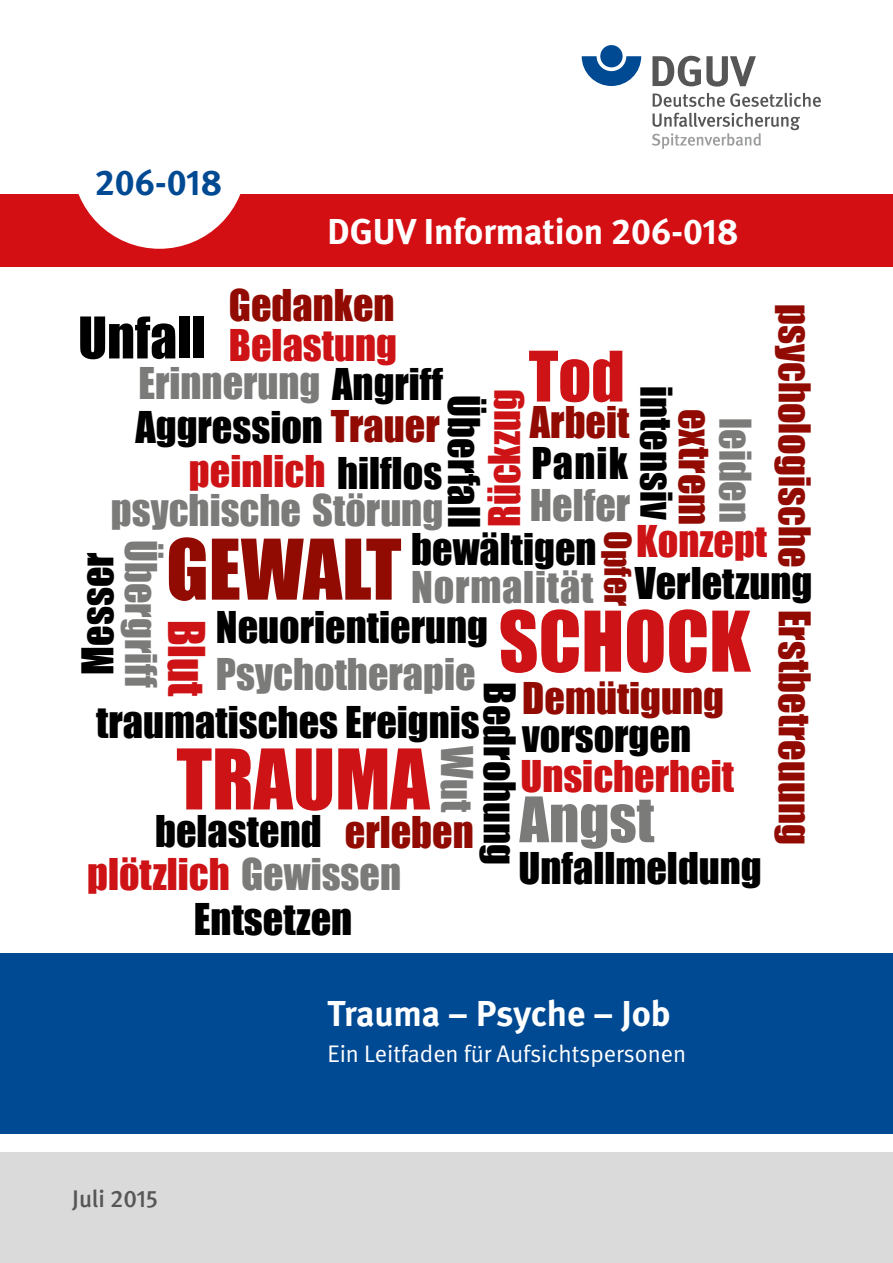
<style>
.page{position:relative;width:893px;height:1263px;background:#fff}
.page>*{position:absolute;margin:0;border:0;box-sizing:border-box;transform-origin:0 0}
.t1{font:77.25px "Impact";color:#cd1316}
.t2{font:77.25px "Impact";color:#910b03}
.t3{font:64.35px "Impact";color:#cd1316}
.t4{font:57.9px "Impact";color:#7b7b7a}
.t5{font:53.1px "Impact";color:#000}
.t6{font:46.65px "Impact";color:#cd1316}
.t7{font:40.2px "Impact";color:#000}
.t8{font:40.2px "Impact";color:#7b7b7a}
.t9{font:40.2px "Impact";color:#cd1316}
.t10{font:40.2px "Impact";color:#910b03}
.t11{font:40.2px "Impact";letter-spacing:.02em;color:#7b7b7a}
.BestNr_Balken{font:700 36px "DGUV Meta";color:#fff}
.Titel{font:700 36px "DGUV Meta";letter-spacing:-.005em;color:#fff}
.t12{font:700 36px "DGUV Meta";color:#004993}
.t13{font:33.75px "Impact";color:#910b03}
.SubTitel{font:24px "DGUV Meta";color:#fff}
.Ausgabe{font:500 24px "DGUV Meta";color:#565656}
.s1{color:#000}
.s2{color:#910b03}
.s3{font-size:77.25px;color:#cd1316}
.s4{color:#7b7b7a}
</style>
<div class="page">
<div style="left:0;top:195px;width:893px;height:72px;background:#d40f14"></div>
<div style="left:72px;top:74px;width:175px;height:175px;background:#fff;border-radius:50%"></div>
<div style="left:0;top:954px;width:893px;height:180px;background:#004993"></div>
<div style="left:0;top:1153px;width:893px;height:110px;background:#dadada"></div>
<svg style="left:582px;top:56px;width:59px;height:30px"></svg>
<div style="left:600px;top:45px;width:23px;height:22px;background:#004993;border-radius:50%"></div>
<svg style="left:652px;top:56px;width:104px;height:31px"></svg>
<svg style="left:653px;top:93px;width:168px;height:14px"></svg>
<svg style="left:652px;top:113px;width:148px;height:36px"></svg>
<p class="t12" style="left:95px;top:161px;width:129px">206-018</p>
<p class="BestNr_Balken" style="left:327px;top:210px;width:413px">DGUV Information 206-018</p>
<p class="t10" style="left:229px;top:274px;width:167px">Gedanken</p>
<p class="t10" style="left:826px;top:304px;width:542px;rotate:90deg">psychologische Erstbetreuung</p>
<h3 class="t5" style="left:78px;top:296px;width:129px">Unfall</h3>
<p class="t9" style="left:229px;top:314px;width:170px">Belastung</p>
<h2 class="t3" style="left:529px;top:326px;width:97px">Tod</h2>
<p class="t8" style="left:138px;top:352px;width:306px">Erinnerung <span class="s1">Angriff</span></p>
<p class="t7" style="left:687px;top:386px;width:135px;rotate:90deg">intensiv</p>
<p class="t9" style="left:473px;top:527px;width:139px;rotate:-90deg">Rückzug</p>
<p class="t7" style="left:495px;top:395px;width:134px;rotate:90deg">Überfall</p>
<p class="t10" style="left:530px;top:391px;width:101px">Arbeit</p>
<p class="t7" style="left:135px;top:396px;width:306px">Aggression <span class="s2">Trauer</span></p>
<p class="t10" style="left:726px;top:409px;width:118px;rotate:90deg">extrem</p>
<p class="t8" style="left:766px;top:418px;width:107px;rotate:90deg">leiden</p>
<p class="t9" style="left:189px;top:440px;width:255px">peinlich <span class="s1">hilflos</span></p>
<p class="t7" style="left:531px;top:432px;width:98px">Panik</p>
<p class="t8" style="left:530px;top:474px;width:102px">Helfer</p>
<p class="t8" style="left:111px;top:479px;width:334px">psychische Störung</p>
<p class="t9" style="left:636px;top:510px;width:132px">Konzept</p>
<p class="t7" style="left:411px;top:518px;width:187px">bewältigen</p>
<p class="t13" style="left:644px;top:531px;width:77px;rotate:90deg">Opfer</p>
<h1 class="t2" style="left:166px;top:509px;width:237px">GEWALT</h1>
<p class="t8" style="left:172px;top:540px;width:149px;rotate:90deg">Übergriff</p>
<p class="t7" style="left:66px;top:675px;width:124px;rotate:-90deg">Messer</p>
<p class="t7" style="left:635px;top:552px;width:179px">Verletzung</p>
<p class="t11" style="left:411px;top:555px;width:184px">Normalität</p>
<p class="t7" style="left:216px;top:596px;width:536px">Neuorientierung <span class="s3">SCHOCK</span></p>
<p class="t6" style="left:223px;top:620px;width:79px;rotate:90deg">Blut</p>
<p class="t8" style="left:216px;top:643px;width:261px">Psychotherapie</p>
<p class="t10" style="left:522px;top:667px;width:203px">Demütigung</p>
<p class="t7" style="left:531px;top:682px;width:184px;rotate:90deg">Bedrohung</p>
<p class="t7" style="left:96px;top:691px;width:385px">traumatisches Ereignis</p>
<p class="t7" style="left:522px;top:705px;width:170px">vorsorgen</p>
<p class="t8" style="left:488px;top:746px;width:67px;rotate:90deg">Wut</p>
<h1 class="t1" style="left:176px;top:719px;width:255px">TRAUMA</h1>
<p class="t9" style="left:520px;top:745px;width:215px">Unsicherheit</p>
<h3 class="t4" style="left:520px;top:775px;width:136px">Angst</h3>
<p class="t7" style="left:155px;top:800px;width:168px">belastend</p>
<p class="t10" style="left:345px;top:801px;width:131px">erleben</p>
<p class="t7" style="left:518px;top:837px;width:245px">Unfallmeldung</p>
<p class="t9" style="left:87px;top:843px;width:315px">plötzlich <span class="s4">Gewissen</span></p>
<p class="t7" style="left:194px;top:888px;width:160px">Entsetzen</p>
<p class="Ausgabe" style="left:72px;top:1184px;width:87px">Juli 2015</p>
<p class="Titel" style="left:327px;top:992px;width:345px">Trauma – Psyche – Job</p>
<p class="SubTitel" style="left:327px;top:1040px;width:360px">Ein Leitfaden für Aufsichtspersonen</p>
</div>
